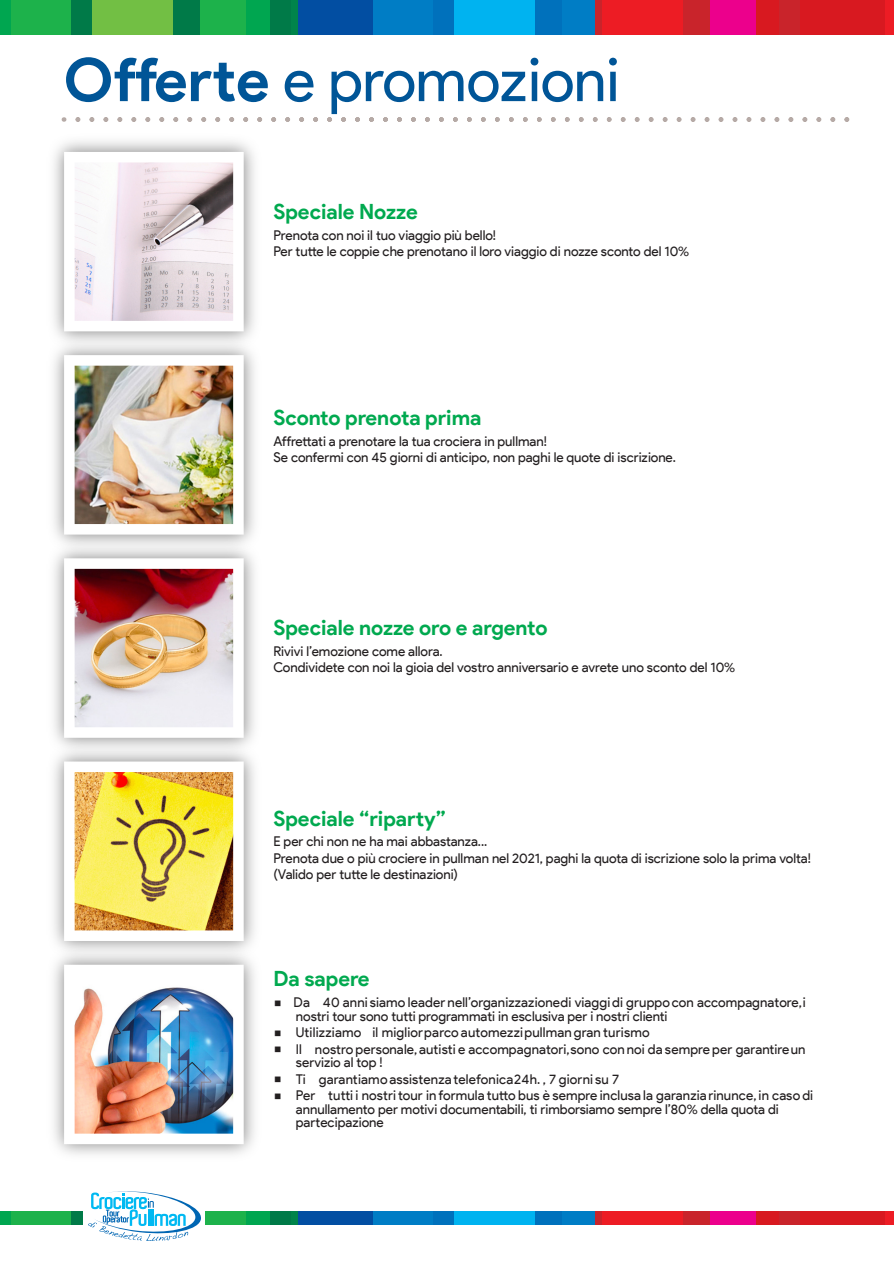
<style>
.page{position:relative;width:894px;height:1263px;background:#fff}
.page>*{position:absolute;margin:0;border:0;box-sizing:border-box;transform-origin:0 0}
.t1{font:60px "Product Sans";letter-spacing:-.005em;color:#005597}
.t2{font:700 21px "Product Sans";color:#00a94f}
.t3{font:13.5px/16.5px "Product Sans";color:#231f20}
.s1{font-weight:700}
</style>
<div class="page">
<div style="left:0;top:1212px;width:13px;height:13px;background:#00a650"></div>
<div style="left:11px;top:1212px;width:63px;height:13px;background:#1db24b"></div>
<div style="left:71px;top:1212px;width:22px;height:13px;background:#007a48"></div>
<div style="left:200px;top:1212px;width:50px;height:13px;background:#1db24b"></div>
<div style="left:246px;top:1212px;width:27px;height:13px;background:#00a650"></div>
<div style="left:270px;top:1212px;width:24px;height:13px;background:#007a48"></div>
<div style="left:291px;top:1212px;width:7px;height:13px;background:#00844a"></div>
<div style="left:298px;top:1212px;width:77px;height:13px;background:#024ea2"></div>
<div style="left:372px;top:1212px;width:64px;height:13px;background:#007dc5"></div>
<div style="left:432px;top:1212px;width:23px;height:13px;background:#0071bc"></div>
<div style="left:528px;top:1212px;width:37px;height:13px;background:#0071bc"></div>
<div style="left:562px;top:1212px;width:33px;height:13px;background:#007dc5"></div>
<div style="left:454px;top:1212px;width:80px;height:13px;background:#00b3f0"></div>
<div style="left:83px;top:1188px;width:122px;height:56px;background:#fff"></div>
<svg style="left:88px;top:1191px;width:113px;height:50px"></svg>
<div style="left:0;top:0;width:13px;height:34px;background:#00a650"></div>
<div style="left:11px;top:0;width:63px;height:34px;background:#1db24b"></div>
<div style="left:71px;top:0;width:22px;height:34px;background:#007a48"></div>
<div style="left:166px;top:0;width:38px;height:34px;background:#007a48"></div>
<div style="left:200px;top:0;width:50px;height:34px;background:#1db24b"></div>
<div style="left:246px;top:0;width:27px;height:34px;background:#00a650"></div>
<div style="left:270px;top:0;width:24px;height:34px;background:#007a48"></div>
<div style="left:291px;top:0;width:7px;height:34px;background:#00844a"></div>
<div style="left:92px;top:0;width:81px;height:34px;background:#72bf44"></div>
<div style="left:298px;top:0;width:77px;height:34px;background:#024ea2"></div>
<div style="left:372px;top:0;width:64px;height:34px;background:#007dc5"></div>
<div style="left:432px;top:0;width:23px;height:34px;background:#0071bc"></div>
<div style="left:528px;top:0;width:37px;height:34px;background:#0071bc"></div>
<div style="left:562px;top:0;width:33px;height:34px;background:#007dc5"></div>
<div style="left:454px;top:0;width:80px;height:34px;background:#00b3f0"></div>
<div style="left:595px;top:0;width:8px;height:34px;background:#c9242b"></div>
<div style="left:676px;top:0;width:37px;height:34px;background:#c9242b"></div>
<div style="left:709px;top:0;width:50px;height:34px;background:#ec008c"></div>
<div style="left:756px;top:0;width:27px;height:34px;background:#d81920"></div>
<div style="left:779px;top:0;width:25px;height:34px;background:#c9242b"></div>
<div style="left:881px;top:0;width:12px;height:34px;background:#ed1c24"></div>
<div style="left:800px;top:0;width:84px;height:34px;background:#d81920"></div>
<div style="left:602px;top:0;width:80px;height:34px;background:#ed1c24"></div>
<div style="left:595px;top:1212px;width:8px;height:13px;background:#c9242b"></div>
<div style="left:676px;top:1212px;width:37px;height:13px;background:#c9242b"></div>
<div style="left:709px;top:1212px;width:50px;height:13px;background:#ec008c"></div>
<div style="left:756px;top:1212px;width:27px;height:13px;background:#d81920"></div>
<div style="left:779px;top:1212px;width:25px;height:13px;background:#c9242b"></div>
<div style="left:881px;top:1212px;width:12px;height:13px;background:#ed1c24"></div>
<div style="left:800px;top:1212px;width:84px;height:13px;background:#d81920"></div>
<div style="left:602px;top:1212px;width:80px;height:13px;background:#ed1c24"></div>
<svg style="left:64px;top:152px;width:180px;height:179px"></svg>
<img style="left:64px;top:355px;width:180px;height:180px">
<svg style="left:64px;top:558px;width:180px;height:180px"></svg>
<img style="left:64px;top:762px;width:180px;height:179px">
<img style="left:64px;top:965px;width:180px;height:179px">
<svg style="left:64px;top:117px;width:786px;height:5px"></svg>
<h1 class="t1" style="left:64px;top:44px;width:557px"><span class="s1">Offerte</span> e promozioni</h1>
<h2 class="t2" style="left:273px;top:199px;width:146px">Speciale Nozze</h2>
<p class="t3" style="left:273px;top:227px;width:417px">Prenota con noi il tuo viaggio più bello!<br>Per tutte le coppie che prenotano il loro viaggio di nozze sconto del 10%</p>
<h2 class="t2" style="left:273px;top:405px;width:209px">Sconto prenota prima</h2>
<p class="t3" style="left:273px;top:433px;width:404px">Affrettati a prenotare la tua crociera in pullman!<br>Se confermi con 45 giorni di anticipo, non paghi le quote di iscrizione.</p>
<h2 class="t2" style="left:273px;top:615px;width:275px">Speciale nozze oro e argento</h2>
<p class="t3" style="left:273px;top:643px;width:463px">Rivivi l’emozione come allora.<br>Condividete con noi la gioia del vostro anniversario e avrete uno sconto del 10%</p>
<h2 class="t2" style="left:273px;top:805px;width:174px">Speciale “riparty”</h2>
<p class="t3" style="left:273px;top:833px;width:539px">E per chi non ne ha mai abbastanza...<br>Prenota due o più crociere in pullman nel 2021, paghi la quota di iscrizione solo la prima volta! (Valido per tutte le destinazioni)</p>
<h2 class="t2" style="left:273px;top:966px;width:98px">Da sapere</h2>
<p class="t3" style="left:296px;top:996px;width:511px;line-height:13.5px;text-indent:-22px">◼ Da 40 anni siamo leader nell’organizzazionedi viaggidi gruppocon accompagnatore,i nostri tour sono tutti programmati in esclusiva per i nostri clienti</p>
<p class="t3" style="left:273px;top:1024px;width:533px">◼ Utilizziamo il migliorparco automezzipullmangran turismo<br>◼ Il nostro personale,autisti e accompagnatori,sono con noi da sempre per garantireun</p>
<p class="t3" style="left:273px;top:1054px;width:541px;text-indent:22px">servizio al top !<br>◼ Ti garantiamoassistenza telefonica24h. , 7 giorni su 7<br>◼ Per tutti i nostritour in formula tutto bus è sempre inclusa la garanziarinunce, in caso di</p>
<p class="t3" style="left:296px;top:1102px;width:484px;line-height:13.5px">annullamento per motivi documentabili, ti rimborsiamo sempre l’80% della quota di partecipazione</p>
</div>
